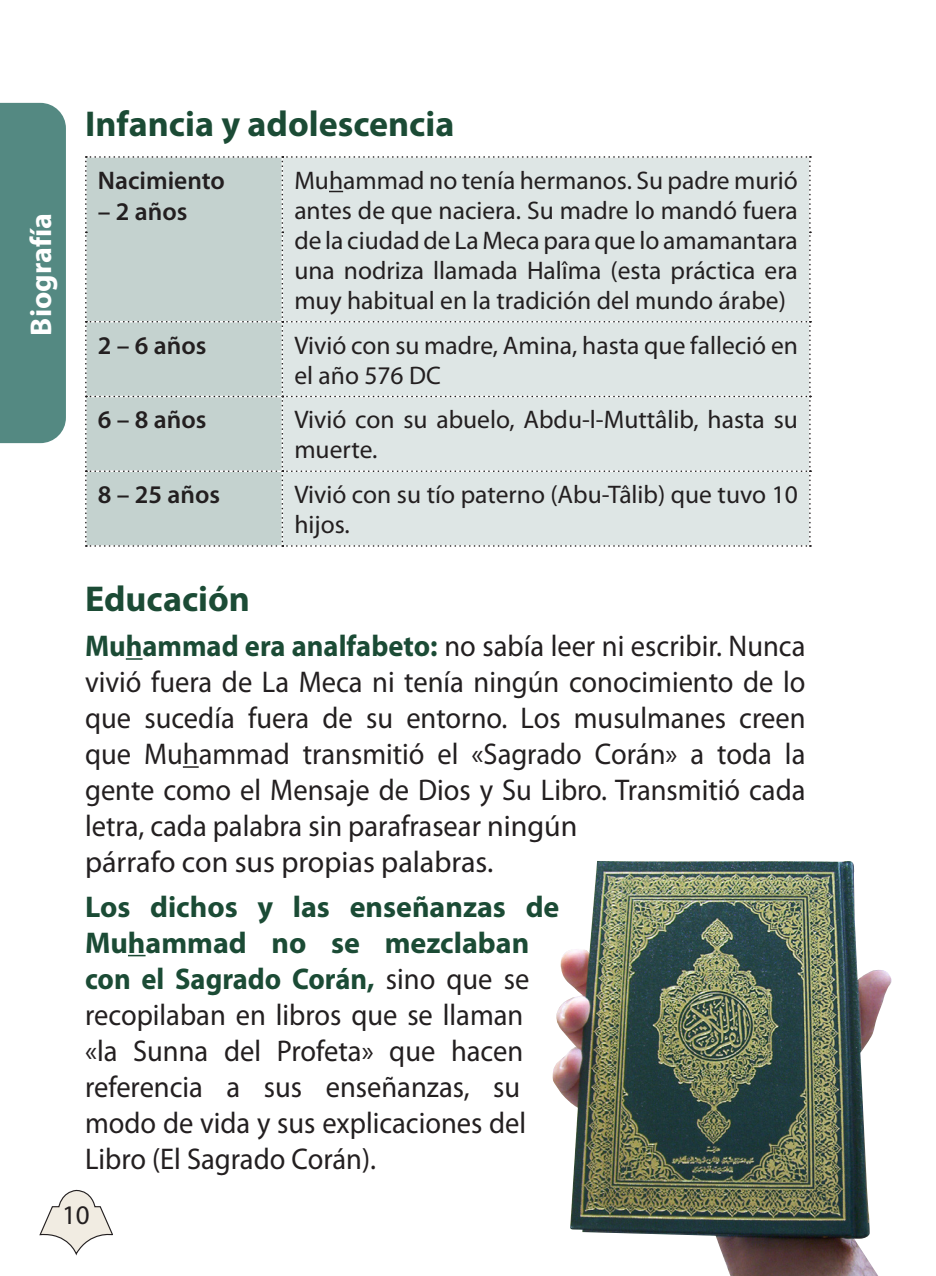
<style>
.page{position:relative;width:936px;height:1276px;background:#fff}
.page>*{position:absolute;margin:0;border:0;box-sizing:border-box;transform-origin:0 0}
.running_text01{font:700 36px "Myriad Pro";color:#1b4b35}
.running_text01-2{font:30px/36px "Myriad Pro";color:#231f20;scale:.95 1}
.t1{font:700 30px "Myriad Pro";color:#fff}
.t2{font:27px "Myriad Pro";color:#231f20}
.t3{font:25.5px/30px "Myriad Pro";color:#231f20}
.t4{font:600 25.5px "Myriad Pro";color:#231f20}
.s1{font-weight:700;color:#1b4b35}
</style>
<div class="page">
<svg style="left:85px;top:156px;width:725px;height:391px;background:#d6e0de"></svg>
<svg style="left:126px;top:658px;width:16px;height:2px"></svg>
<svg style="left:183px;top:766px;width:16px;height:2px"></svg>
<svg style="left:128px;top:955px;width:17px;height:1px"></svg>
<img style="left:552px;top:861px;width:340px;height:415px">
<div style="left:0;top:103px;width:66px;height:340px;background:#548982"></div>
<svg style="left:39px;top:1189px;width:74px;height:67px"></svg>
<p class="t1" style="left:21px;top:335px;width:124px;rotate:-90deg">Biografía</p>
<p class="running_text01" style="left:85px;top:100px;width:371px">Infancia y adolescencia</p>
<p class="t4" style="left:98px;top:164px;width:129px">Nacimiento</p>
<p class="t4" style="left:98px;top:195px;width:91px">– 2 años</p>
<p class="t3" style="left:294px;top:165px;width:505px;text-align:justify">Muhammad no tenía hermanos. Su padre murió antes de que naciera. Su madre lo mandó fuera de la ciudad de La Meca para que lo amamantara una nodriza llamada Halîma (esta práctica era muy habitual en la tradición del mundo árabe)</p>
<p class="t4" style="left:98px;top:329px;width:110px">2 – 6 años</p>
<p class="t3" style="left:294px;top:330px;width:505px">Vivió con su madre, Amina, hasta que falleció en el año 576 DC</p>
<p class="t4" style="left:98px;top:404px;width:110px">6 – 8 años</p>
<p class="t3" style="left:294px;top:404px;width:505px">Vivió con su abuelo, Abdu-l-Muttâlib, hasta su muerte.</p>
<p class="t4" style="left:98px;top:478px;width:124px">8 – 25 años</p>
<p class="t3" style="left:294px;top:479px;width:505px">Vivió con su tío paterno (Abu-Tâlib) que tuvo 10 hijos.</p>
<p class="running_text01" style="left:85px;top:576px;width:166px">Educación</p>
<p class="running_text01-2" style="left:85px;top:627px;width:759px"><span class="s1">Muhammad era analfabeto:</span> no sabía leer ni escribir. Nunca vivió fuera de La Meca ni tenía ningún conocimiento de lo que sucedía fuera de su entorno. Los musulmanes creen que Muhammad transmitió el «Sagrado Corán» a toda la gente como el Mensaje de Dios y Su Libro. Transmitió cada letra, cada palabra sin parafrasear ningún<br>párrafo con sus propias palabras.</p>
<p class="running_text01-2" style="left:85px;top:888px;width:501px"><span class="s1">Los dichos y las enseñanzas de<br>Muhammad no se mezclaban con el Sagrado Corán,</span> sino que se recopilaban en libros que se llaman «la Sunna del Profeta» que hacen referencia a sus enseñanzas, su modo de vida y sus explicaciones del<br>Libro (El Sagrado Corán).</p>
<p class="t2" style="left:62px;top:1198px;width:29px">10</p>
</div>
